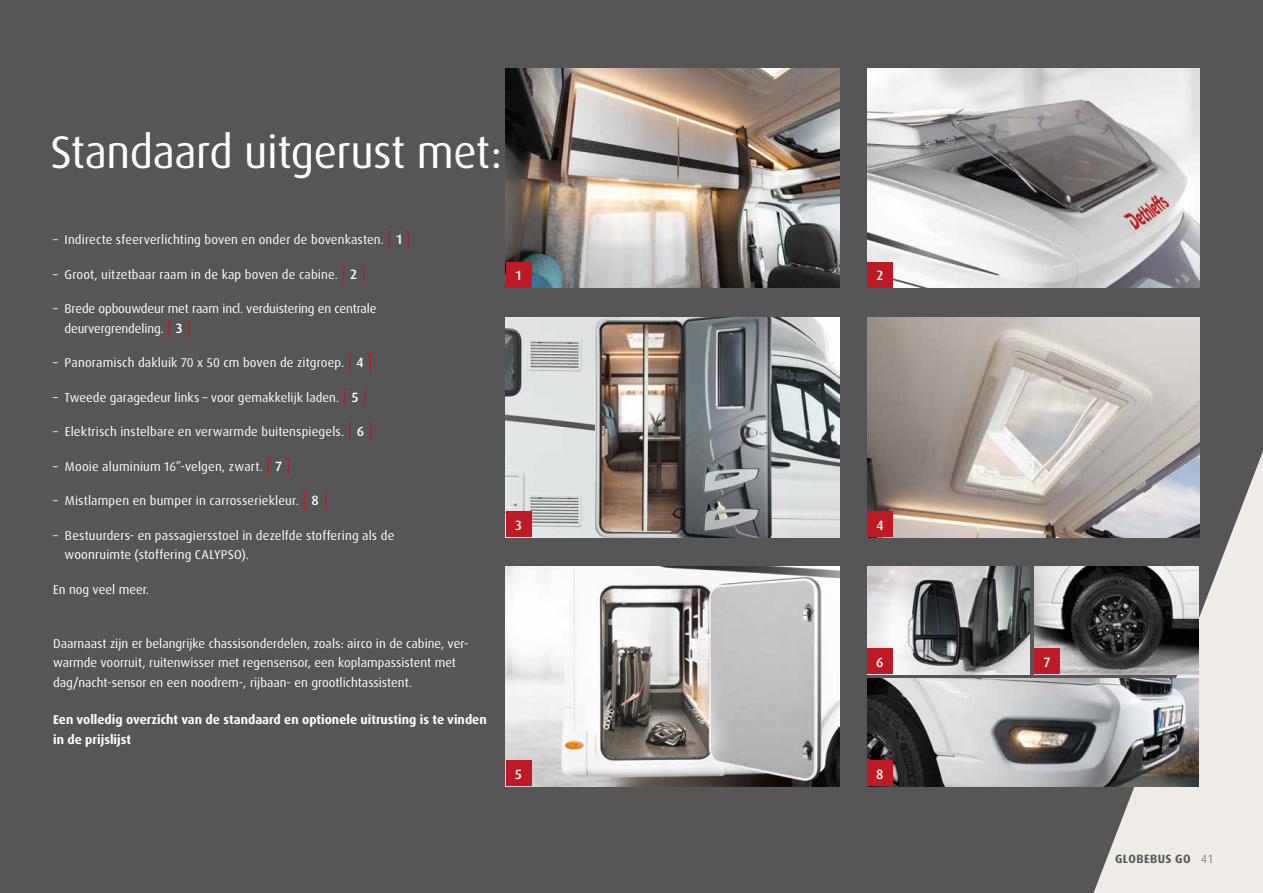
<style>
.page{position:relative;width:1263px;height:893px;background:#565656}
.page>*{position:absolute;margin:0;border:0;box-sizing:border-box;transform-origin:0 0}
.t1{font:45.75px "Dax Pro";letter-spacing:-.01em;color:#fff}
.t2{font:500 13.5px "Dax Pro";color:#fff}
.t3{font:12.75px/19.5px "Dax Pro";color:#fff}
.t4{font:700 12.75px/19.5px "Dax Pro";color:#fff}
.t5{font:700 12px "Dax Pro";letter-spacing:.04em;color:#565656}
.t6{font:300 12px "Dax OT";color:#565656}
.s1{font-size:16.5px;color:#bd1a26}
.s2{font-weight:500;font-size:13.5px}
</style>
<div class="page">
<svg style="left:1093px;top:451px;width:170px;height:442px;fill:#efebe6"></svg>
<img style="left:867px;top:68px;width:332px;height:220px">
<img style="left:506px;top:317px;width:333px;height:220px">
<div style="left:867px;top:262px;width:25px;height:26px;background:#bd1a26"></div>
<div style="left:506px;top:512px;width:25px;height:25px;background:#bd1a26"></div>
<img style="left:506px;top:566px;width:333px;height:220px">
<div style="left:506px;top:761px;width:25px;height:25px;background:#bd1a26"></div>
<img style="left:506px;top:68px;width:333px;height:220px">
<div style="left:506px;top:262px;width:25px;height:26px;background:#bd1a26"></div>
<img style="left:867px;top:317px;width:332px;height:220px">
<div style="left:867px;top:512px;width:26px;height:25px;background:#bd1a26"></div>
<img style="left:867px;top:566px;width:163px;height:108px">
<img style="left:867px;top:679px;width:332px;height:107px">
<div style="left:867px;top:761px;width:25px;height:25px;background:#bd1a26"></div>
<div style="left:867px;top:649px;width:25px;height:25px;background:#bd1a26"></div>
<img style="left:1034px;top:566px;width:165px;height:108px">
<div style="left:1034px;top:649px;width:26px;height:25px;background:#bd1a26"></div>
<h1 class="t1" style="left:51px;top:122px;width:453px">Standaard uitgerust met:</h1>
<p class="t3" style="left:53px;top:230px;width:359px">– Indirecte sfeerverlichting boven en onder de bovenkasten. <span class="s1">[</span> <span class="s2">1</span> <span class="s1">]</span></p>
<p class="t3" style="left:53px;top:265px;width:314px">– Groot, uitzetbaar raam in de kap boven de cabine. <span class="s1">[</span> <span class="s2">2</span> <span class="s1">]</span></p>
<p class="t3" style="left:65px;top:299px;width:313px;text-indent:-11px">– Brede opbouwdeur met raam incl. verduistering en centrale deurvergrendeling. <span class="s1">[</span> <span class="s2">3</span> <span class="s1">]</span></p>
<p class="t3" style="left:53px;top:353px;width:321px">– Panoramisch dakluik 70 x 50 cm boven de zitgroep. <span class="s1">[</span> <span class="s2">4</span> <span class="s1">]</span></p>
<p class="t3" style="left:53px;top:388px;width:316px">– Tweede garagedeur links – voor gemakkelijk laden. <span class="s1">[</span> <span class="s2">5</span> <span class="s1">]</span></p>
<p class="t3" style="left:53px;top:422px;width:321px">– Elektrisch instelbare en verwarmde buitenspiegels. <span class="s1">[</span> <span class="s2">6</span> <span class="s1">]</span></p>
<p class="t3" style="left:53px;top:457px;width:240px">– Mooie aluminium 16”-velgen, zwart. <span class="s1">[</span> <span class="s2">7</span> <span class="s1">]</span></p>
<p class="t3" style="left:53px;top:491px;width:276px">– Mistlampen en bumper in carrosseriekleur. <span class="s1">[</span> <span class="s2">8</span> <span class="s1">]</span></p>
<p class="t3" style="left:64px;top:526px;width:331px;text-indent:-11px">– Bestuurders- en passagiersstoel in dezelfde stoffering als de woonruimte (stoffering CALYPSO).</p>
<p class="t3" style="left:53px;top:580px;width:97px">En nog veel meer.</p>
<p class="t3" style="left:53px;top:634px;width:417px">Daarnaast zijn er belangrijke chassisonderdelen, zoals: airco in de cabine, ver&shy;warmde voorruit, ruitenwisser met regensensor, een koplampassistent met dag/nacht-sensor en een noodrem-, rijbaan- en grootlichtassistent.</p>
<p class="t4" style="left:53px;top:710px;width:435px">Een volledig overzicht van de standaard en optionele uitrusting is te vinden in de prijslijst</p>
<p class="t2" style="left:516px;top:267px;width:7px">1</p>
<p class="t2" style="left:515px;top:516px;width:8px">3</p>
<p class="t2" style="left:515px;top:765px;width:8px">5</p>
<p class="t2" style="left:876px;top:267px;width:8px">2</p>
<p class="t2" style="left:876px;top:516px;width:9px">4</p>
<p class="t2" style="left:876px;top:653px;width:9px">6</p>
<p class="t2" style="left:1044px;top:653px;width:8px">7</p>
<p class="t2" style="left:876px;top:765px;width:9px">8</p>
<p class="t5" style="left:1115px;top:851px;width:77px">GLOBEBUS GO</p>
<p class="t6" style="left:1201px;top:851px;width:13px">41</p>
</div>
